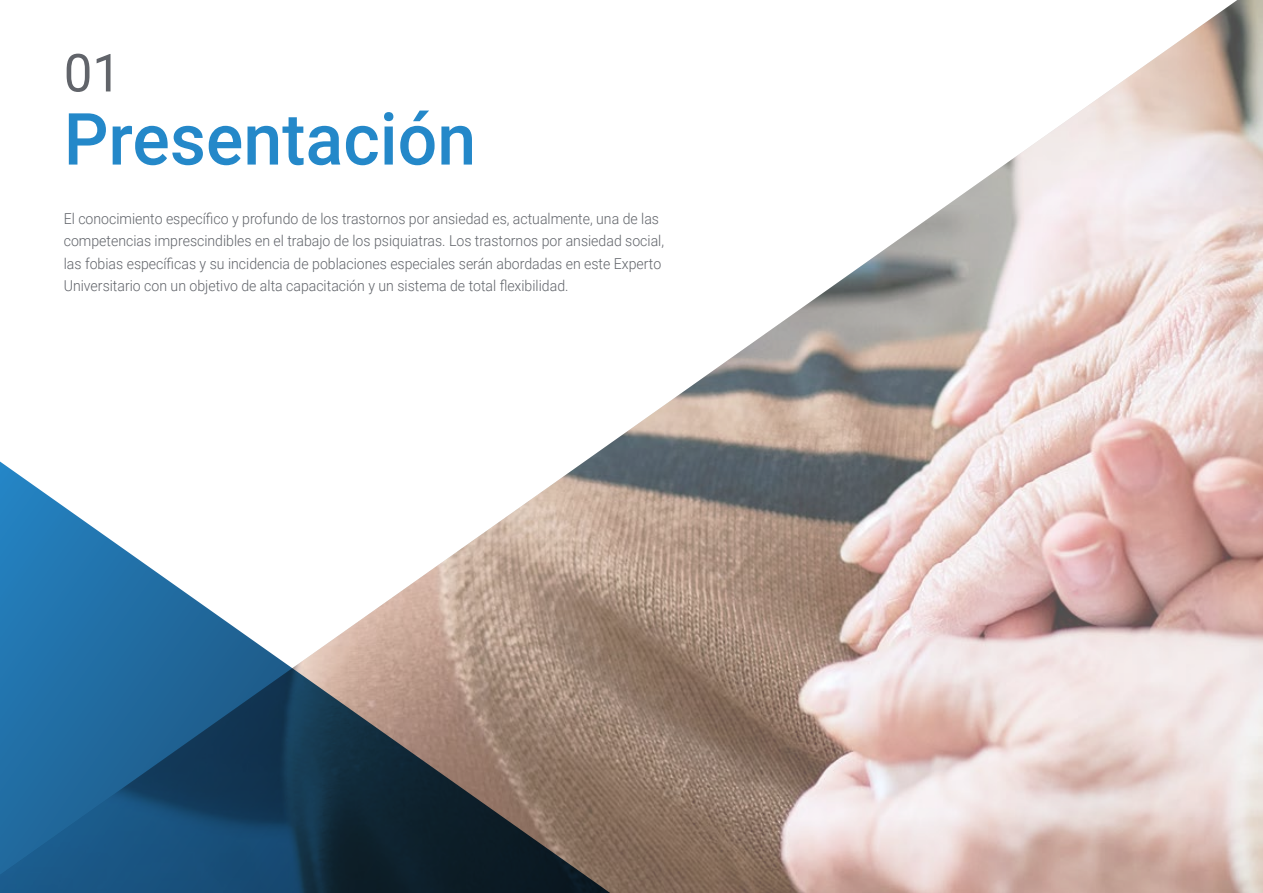
<style>
.page{position:relative;width:1263px;height:893px;background:#fff}
.page>*{position:absolute;margin:0;border:0;box-sizing:border-box;transform-origin:0 0}
.t1{font:500 72px "Roboto";color:#2488c9}
.t2{font:52.5px "Roboto";color:#61646a}
.t3{font:300 15px/22.5px "Roboto";color:#61646a;scale:.94 1}
</style>
<div class="page">
<img style="left:606px;top:0;width:657px;height:893px">
<svg style="left:0;top:446px;width:640px;height:447px"></svg>
<h2 class="t2" style="left:64px;top:36px;width:59px">01</h2>
<h1 class="t1" style="left:64px;top:89px;width:414px">Presentación</h1>
<p class="t3" style="left:64px;top:207px;width:640px">El conocimiento específico y profundo de los trastornos por ansiedad es, actualmente, una de las competencias imprescindibles en el trabajo de los psiquiatras. Los trastornos por ansiedad social, las fobias específicas y su incidencia de poblaciones especiales serán abordadas en este Experto Universitario con un objetivo de alta capacitación y un sistema de total flexibilidad.</p>
</div>
